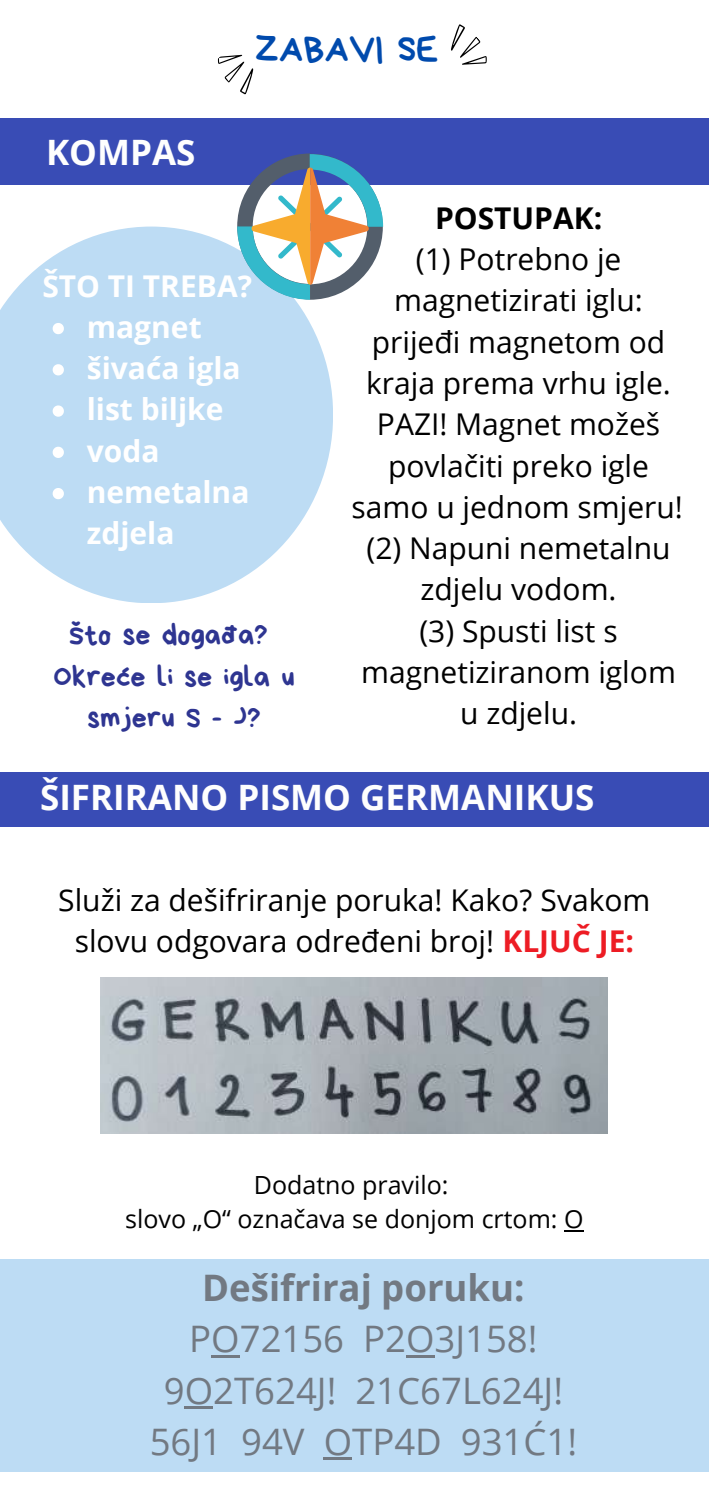
<style>
.page{position:relative;width:709px;height:1489px;background:#fff}
.page>*{position:absolute;margin:0;border:0;box-sizing:border-box;transform-origin:0 0}
.t1{font:37.5px "Bryndan Write";color:#004aad}
.t2{font:36.5px/51px "Open Sans";color:#727982;text-align:center}
.t3{font:700 36.5px "Open Sans";color:#727982}
.t4{font:700 35px "Open Sans";color:#fefefe}
.t5{font:30px/41.2px "Open Sans";color:#000;text-align:center}
.t6{font:700 30px/41.2px "Open Sans";color:#fff}
.t7{font:30px/41.2px "Bryndan Write";color:#2e3591;text-align:center}
.t8{font:700 30px "Open Sans";color:#000}
.t9{font:25px/33.8px "Open Sans";color:#000;text-align:center}
.s1{font-weight:700;color:#ed1c24}
</style>
<div class="page">
<svg style="left:451px;top:24px;width:36px;height:41px"></svg>
<svg style="left:217px;top:54px;width:37px;height:41px"></svg>
<svg style="left:0;top:227px;width:333px;height:376px;background:#c6e0f5"></svg>
<img style="left:100px;top:977px;width:508px;height:156px">
<div style="left:0;top:1259px;width:709px;height:212px;background:#bddcf4"></div>
<div style="left:0;top:772px;width:709px;height:54px;background:#394cb5"></div>
<div style="left:0;top:118px;width:709px;height:67px;background:#394cb5"></div>
<svg style="left:53px;top:323px;width:11px;height:11px"></svg>
<svg style="left:53px;top:364px;width:11px;height:11px"></svg>
<svg style="left:53px;top:405px;width:11px;height:12px"></svg>
<svg style="left:53px;top:447px;width:11px;height:11px"></svg>
<svg style="left:53px;top:488px;width:11px;height:11px"></svg>
<svg style="left:564px;top:1230px;width:19px;height:1px"></svg>
<hr style="left:211px;top:1355px;width:29px;height:2px;background:#727982">
<hr style="left:406px;top:1355px;width:28px;height:2px;background:#727982">
<hr style="left:185px;top:1406px;width:28px;height:2px;background:#727982">
<hr style="left:324px;top:1457px;width:28px;height:2px;background:#727982">
<svg style="left:237px;top:153px;width:146px;height:147px"></svg>
<p class="t4" style="left:46px;top:127px;width:151px">KOMPAS</p>
<p class="t1" style="left:255px;top:30px;width:185px">ZABAVI SE</p>
<p class="t6" style="left:87px;top:264px;width:167px;text-indent:-44px">ŠTO TI TREBA? magnet šivaća igla list biljke voda nemetalna zdjela</p>
<p class="t7" style="left:53px;top:615px;width:243px">Što se događa?<br>Okreće li se igla u smjeru S - J?</p>
<p class="t8" style="left:435px;top:197px;width:169px">POSTUPAK:</p>
<p class="t5" style="left:351px;top:238px;width:333px">(1) Potrebno je magnetizirati iglu: prijeđi magnetom od kraja prema vrhu igle.<br>PAZI! Magnet možeš povlačiti preko igle samo u jednom smjeru! (2) Napuni nemetalnu zdjelu vodom.<br>(3) Spusti list s magnetiziranom iglom u zdjelu.</p>
<p class="t4" style="left:40px;top:773px;width:556px">ŠIFRIRANO PISMO GERMANIKUS</p>
<p class="t5" style="left:58px;top:878px;width:593px">Služi za dešifriranje poruka! Kako? Svakom slovu odgovara određeni broj! <span class="s1">KLJUČ JE:</span></p>
<p class="t9" style="left:125px;top:1167px;width:460px">Dodatno pravilo:<br>slovo „O“ označava se donjom crtom: O</p>
<p class="t3" style="left:202px;top:1262px;width:324px">Dešifriraj poruku:</p>
<p class="t2" style="left:150px;top:1313px;width:429px">PO72156 P2O3J158!<br>9O2T624J! 21C67L624J!<br>56J1 94V OTP4D 931Ć1!</p>
</div>
